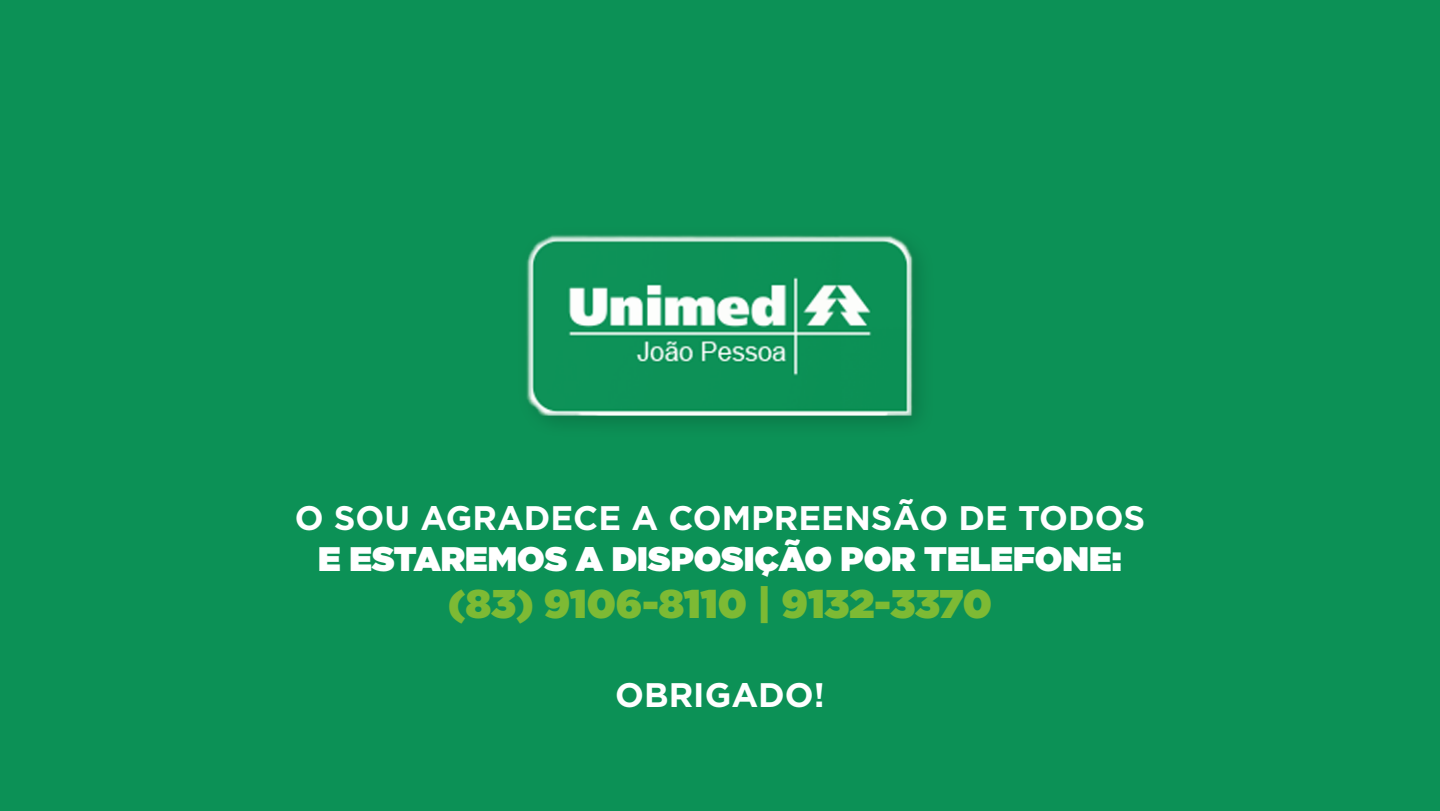
<style>
.page{position:relative;width:1440px;height:811px;background:#fff}
.page>*{position:absolute;margin:0;border:0;box-sizing:border-box;transform-origin:0 0}
.t1{font:900 40px "Gotham";color:#7dba34}
.t2{font:700 34px "Gotham";color:#fff}
.t3{font:900 34px "Gotham";color:#fff}
</style>
<div class="page">
<div style="left:0;top:0;width:1440px;height:810px;background:#0c9156"></div>
<p class="t2" style="left:295px;top:498px;width:852px">O SOU AGRADECE A COMPREENSÃO DE TODOS</p>
<p class="t3" style="left:318px;top:534px;width:805px">E ESTAREMOS A DISPOSIÇÃO POR TELEFONE:</p>
<p class="t1" style="left:448px;top:575px;width:545px">(83) 9106-8110 | 9132-3370</p>
<p class="t2" style="left:615px;top:675px;width:211px">OBRIGADO!</p>
</div>
